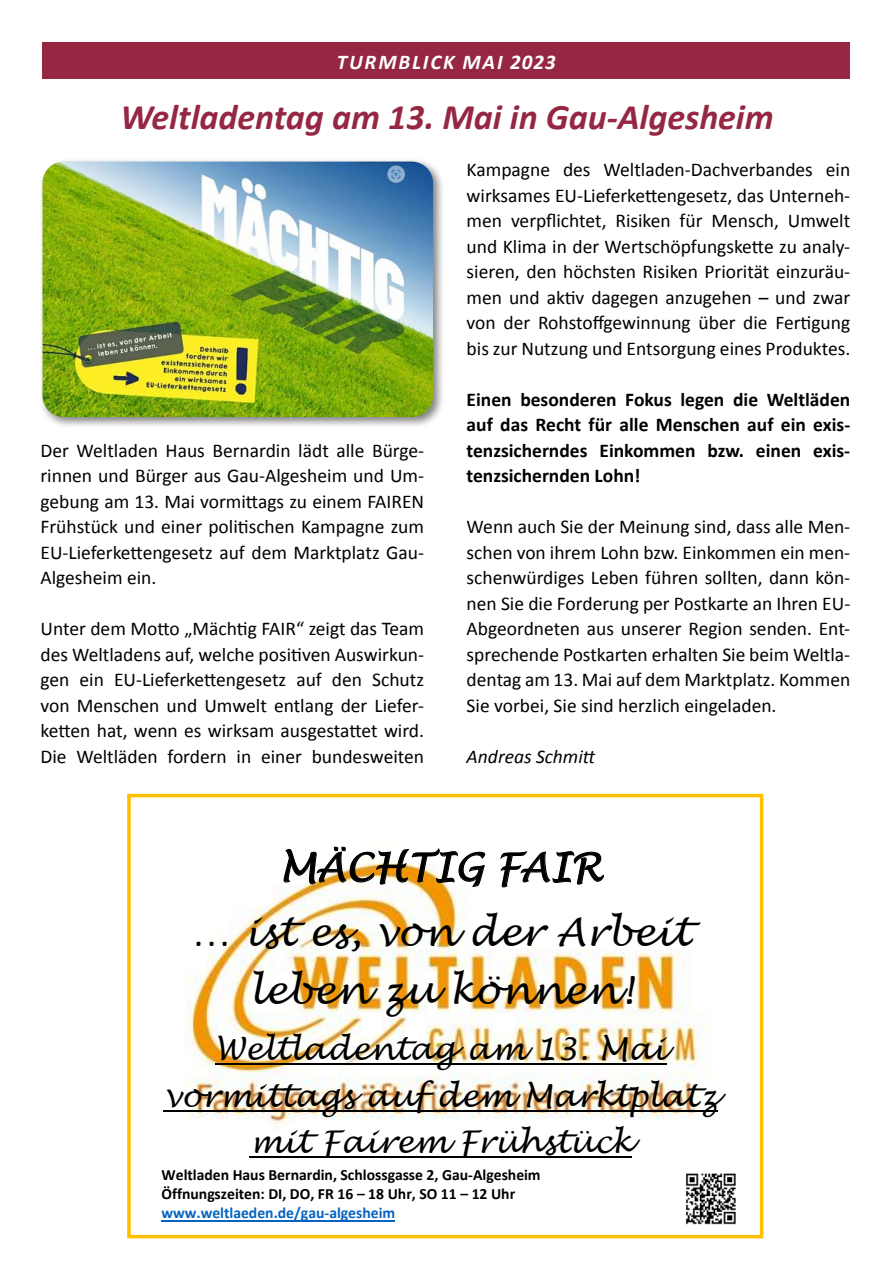
<style>
.page{position:relative;width:893px;height:1263px;background:#fff}
.page>*{position:absolute;margin:0;border:0;box-sizing:border-box;transform-origin:0 0}
.t1{font:italic 39.15px/64.3px "Lucida Handwriting";color:#000;text-align:center}
.t2{font:italic 700 36px "Calibri";color:#952742}
.t3{font:italic 31.2px/46.7px "Lucida Handwriting";color:#000;text-align:center}
.t4{font:italic 700 21px "Calibri";letter-spacing:.09em;color:#fff}
.t5{font:19.5px/25.5px "Calibri";color:#000;text-align:justify}
.t6{font:700 19.5px/25.5px "Calibri";color:#000;text-align:justify}
.t7{font:italic 19.5px "Calibri";color:#000}
.t8{font:700 15.6px/19.2px "Calibri";color:#000}
.t9{font:700 15.6px "Calibri";color:#0563c1}
</style>
<div class="page">
<div style="left:42px;top:43px;width:808px;height:36px;background:#952742"></div>
<img style="left:163px;top:862px;width:555px;height:296px">
<hr style="left:162px;top:1220px;width:233px;height:1px;background:#0563c1">
<img style="left:686px;top:1173px;width:50px;height:52px">
<hr style="left:215px;top:1063px;width:452px;height:2px;background:#000">
<hr style="left:164px;top:1110px;width:554px;height:1px;background:#000">
<hr style="left:250px;top:1156px;width:382px;height:2px;background:#000">
<div style="left:127px;top:794px;width:636px;height:444px;border:4px solid #ffc000"></div>
<div style="left:39px;top:157px;width:406px;height:273px;background:#000;opacity:.5"></div>
<img style="left:43px;top:162px;width:390px;height:255px">
<p class="t4" style="left:337px;top:49px;width:220px">TURMBLICK MAI 2023</p>
<h2 class="t2" style="left:120px;top:95px;width:655px">Weltladentag am 13. Mai in Gau-Algesheim</h2>
<p class="t5" style="left:41px;top:437px;width:385px">Der Weltladen Haus Bernardin lädt alle Bürge&shy;rinnen und Bürger aus Gau-Algesheim und Um&shy;gebung am 13. Mai vormittags zu einem FAIREN Frühstück und einer politischen Kampagne zum EU-Lieferkettengesetz auf dem Marktplatz Gau-Algesheim ein.</p>
<p class="t5" style="left:41px;top:615px;width:385px">Unter dem Motto „Mächtig FAIR“ zeigt das Team des Weltladens auf, welche positiven Auswirkun&shy;gen ein EU-Lieferkettengesetz auf den Schutz von Menschen und Umwelt entlang der Liefer&shy;ketten hat, wenn es wirksam ausgestattet wird.<br>Die Weltläden fordern in einer bundesweiten</p>
<p class="t5" style="left:467px;top:156px;width:385px">Kampagne des Weltladen-Dachverbandes ein wirksames EU-Lieferkettengesetz, das Unterneh&shy;men verpflichtet, Risiken für Mensch, Umwelt und Klima in der Wertschöpfungskette zu analy&shy;sieren, den höchsten Risiken Priorität einzuräu&shy;men und aktiv dagegen anzugehen – und zwar von der Rohstoffgewinnung über die Fertigung bis zur Nutzung und Entsorgung eines Produktes.</p>
<p class="t6" style="left:467px;top:386px;width:385px">Einen besonderen Fokus legen die Weltläden auf das Recht für alle Menschen auf ein exis&shy;tenzsicherndes Einkommen bzw. einen exis&shy;tenzsichernden Lohn!</p>
<p class="t5" style="left:467px;top:513px;width:385px">Wenn auch Sie der Meinung sind, dass alle Men&shy;schen von ihrem Lohn bzw. Einkommen ein men&shy;schenwürdiges Leben führen sollten, dann kön&shy;nen Sie die Forderung per Postkarte an Ihren EU-Abgeordneten aus unserer Region senden. Ent&shy;sprechende Postkarten erhalten Sie beim Weltla&shy;dentag am 13. Mai auf dem Marktplatz. Kommen Sie vorbei, Sie sind herzlich eingeladen.</p>
<p class="t7" style="left:467px;top:744px;width:130px">Andreas Schmitt</p>
<h1 class="t1" style="left:192px;top:837px;width:500px">MÄCHTIG FAIR<br>… ist es, von der Arbeit</h1>
<h1 class="t1" style="left:249px;top:959px;width:386px">leben zu können!</h1>
<h3 class="t3" style="left:164px;top:1027px;width:556px">Weltladentag am 13. Mai vormittags auf dem Marktplatz mit Fairem Frühstück</h3>
<p class="t8" style="left:162px;top:1165px;width:381px">Weltladen Haus Bernardin, Schlossgasse 2, Gau-Algesheim<br>Öffnungszeiten: DI, DO, FR 16 – 18 Uhr, SO 11 – 12 Uhr</p>
<p class="t9" style="left:162px;top:1202px;width:235px">www.weltlaeden.de/gau-algesheim</p>
</div>
